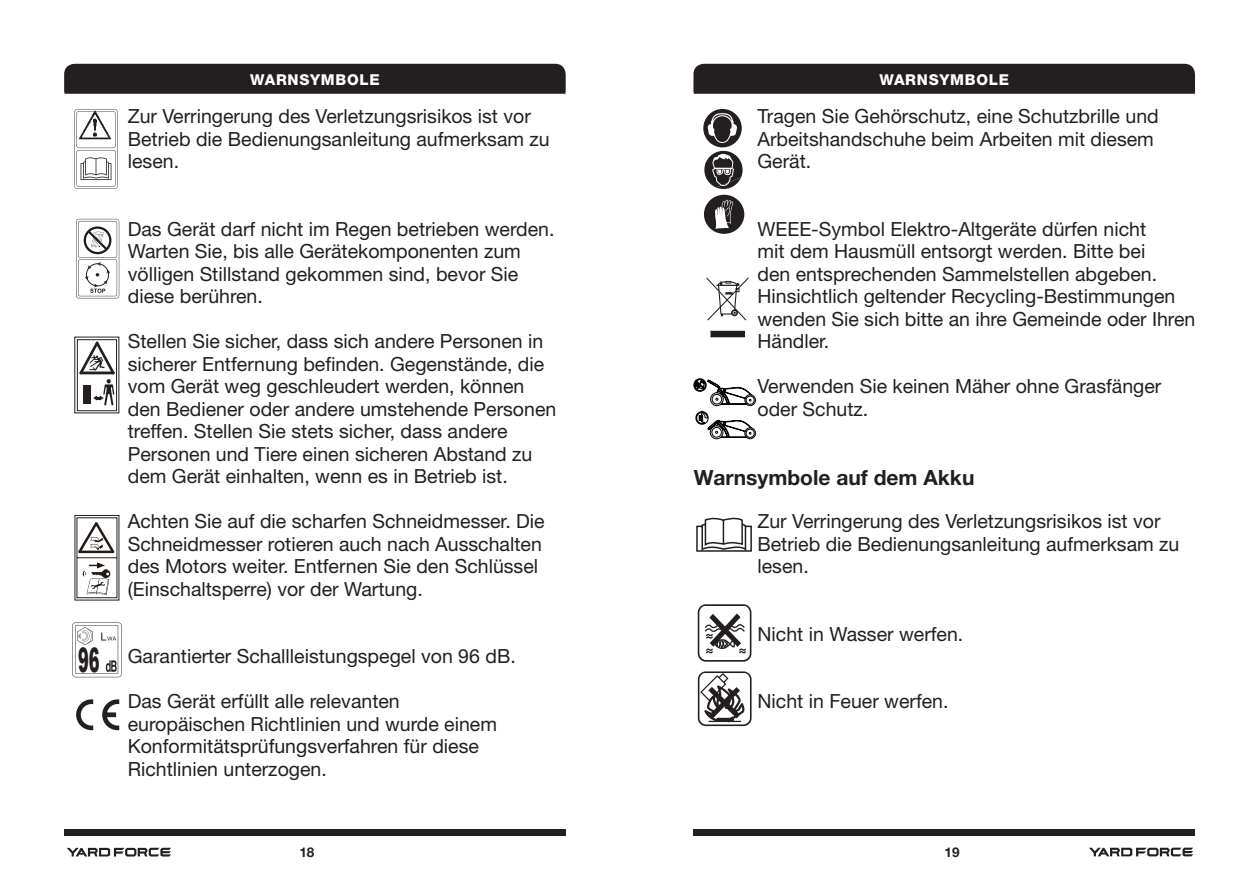
<style>
.page{position:relative;width:1259px;height:893px;background:#fff}
.page>*{position:absolute;margin:0;border:0;box-sizing:border-box;transform-origin:0 0}
.t1{font:900 33.75px "Arial";color:#231f20;scale:.48 1}
.t2{font:700 21px "Helvetica Neue LT Pro";color:#231f20}
.t3{font:19.5px/22.5px "Helvetica Neue LT Std";color:#231f20}
.t4{font:800 15px "Helvetica Neue LT Pro";letter-spacing:.05em;color:#fff}
.t5{font:700 13.5px "Helvetica Neue LT Pro";color:#231f20}
</style>
<div class="page">
<div style="left:64px;top:829px;width:502px;height:7px;background:#231f20"></div>
<div style="left:693px;top:829px;width:502px;height:6px;background:#231f20"></div>
<svg style="left:67px;top:848px;width:104px;height:8px"></svg>
<svg style="left:1089px;top:848px;width:104px;height:8px"></svg>
<svg style="left:64px;top:64px;width:502px;height:31px;background:#2c2829"></svg>
<svg style="left:74px;top:109px;width:44px;height:80px"></svg>
<svg style="left:74px;top:515px;width:46px;height:86px"></svg>
<svg style="left:79px;top:341px;width:36px;height:64px"></svg>
<div style="left:77px;top:339px;width:40px;height:72px;border:1px solid #231f20"></div>
<div style="left:83px;top:386px;width:8px;height:18px;background:#231f20"></div>
<svg style="left:76px;top:219px;width:43px;height:79px"></svg>
<svg style="left:72px;top:622px;width:50px;height:55px"></svg>
<svg style="left:76px;top:699px;width:17px;height:31px"></svg>
<svg style="left:102px;top:699px;width:17px;height:31px"></svg>
<svg style="left:710px;top:331px;width:34px;height:6px"></svg>
<svg style="left:706px;top:277px;width:42px;height:43px"></svg>
<div style="left:698px;top:604px;width:53px;height:58px;background:#231f20;border-radius:8px"></div>
<svg style="left:699px;top:606px;width:51px;height:54px"></svg>
<svg style="left:698px;top:671px;width:53px;height:55px"></svg>
<svg style="left:696px;top:517px;width:56px;height:35px"></svg>
<svg style="left:703px;top:109px;width:40px;height:80px"></svg>
<div style="left:704px;top:195px;width:40px;height:39px;background:#231f20;border-radius:50%"></div>
<svg style="left:715px;top:200px;width:18px;height:29px"></svg>
<div style="left:693px;top:64px;width:502px;height:31px;background:#231f20"></div>
<svg style="left:693px;top:378px;width:64px;height:62px"></svg>
<h1 class="t1" style="left:78px;top:635px;width:46px">96</h1>
<p class="t4" style="left:250px;top:71px;width:131px">WARNSYMBOLE</p>
<p class="t3" style="left:128px;top:105px;width:423px">Zur Verringerung des Verletzungsrisikos ist vor<br>Betrieb die Bedienungsanleitung aufmerksam zu lesen.</p>
<p class="t3" style="left:128px;top:217px;width:428px">Das Gerät darf nicht im Regen betrieben werden.<br>Warten Sie, bis alle Gerätekomponenten zum völligen Stillstand gekommen sind, bevor Sie diese berühren.</p>
<p class="t3" style="left:128px;top:330px;width:430px">Stellen Sie sicher, dass sich andere Personen in sicherer Entfernung befinden. Gegenstände, die vom Gerät weg geschleudert werden, können den Bediener oder andere umstehende Personen treffen. Stellen Sie stets sicher, dass andere Personen und Tiere einen sicheren Abstand zu dem Gerät einhalten, wenn es in Betrieb ist.</p>
<p class="t3" style="left:128px;top:510px;width:418px">Achten Sie auf die scharfen Schneidmesser. Die Schneidmesser rotieren auch nach Ausschalten des Motors weiter. Entfernen Sie den Schlüssel (Einschaltsperre) vor der Wartung.</p>
<p class="t3" style="left:128px;top:645px;width:389px">Garantierter Schallleistungspegel von 96 dB.</p>
<p class="t3" style="left:128px;top:690px;width:371px">Das Gerät erfüllt alle relevanten europäischen Richtlinien und wurde einem Konformitätsprüfungsverfahren für diese Richtlinien unterzogen.</p>
<p class="t4" style="left:879px;top:71px;width:131px">WARNSYMBOLE</p>
<p class="t3" style="left:757px;top:105px;width:403px">Tragen Sie Gehörschutz, eine Schutzbrille und<br>Arbeitshandschuhe beim Arbeiten mit diesem<br>Gerät.</p>
<p class="t3" style="left:757px;top:217px;width:439px">WEEE-Symbol Elektro-Altgeräte dürfen nicht<br>mit dem Hausmüll entsorgt werden. Bitte bei<br>den entsprechenden Sammelstellen abgeben.<br>Hinsichtlich geltender Recycling-Bestimmungen wenden Sie sich bitte an ihre Gemeinde oder Ihren Händler.</p>
<p class="t3" style="left:757px;top:375px;width:405px">Verwenden Sie keinen Mäher ohne Grasfänger oder Schutz.</p>
<p class="t2" style="left:693px;top:464px;width:282px">Warnsymbole auf dem Akku</p>
<p class="t3" style="left:757px;top:510px;width:423px">Zur Verringerung des Verletzungsrisikos ist vor<br>Betrieb die Bedienungsanleitung aufmerksam zu lesen.</p>
<p class="t3" style="left:757px;top:622px;width:207px">Nicht in Wasser werfen.</p>
<p class="t3" style="left:757px;top:690px;width:193px">Nicht in Feuer werfen.</p>
<p class="t5" style="left:299px;top:844px;width:17px">18</p>
<p class="t5" style="left:944px;top:844px;width:17px">19</p>
</div>
